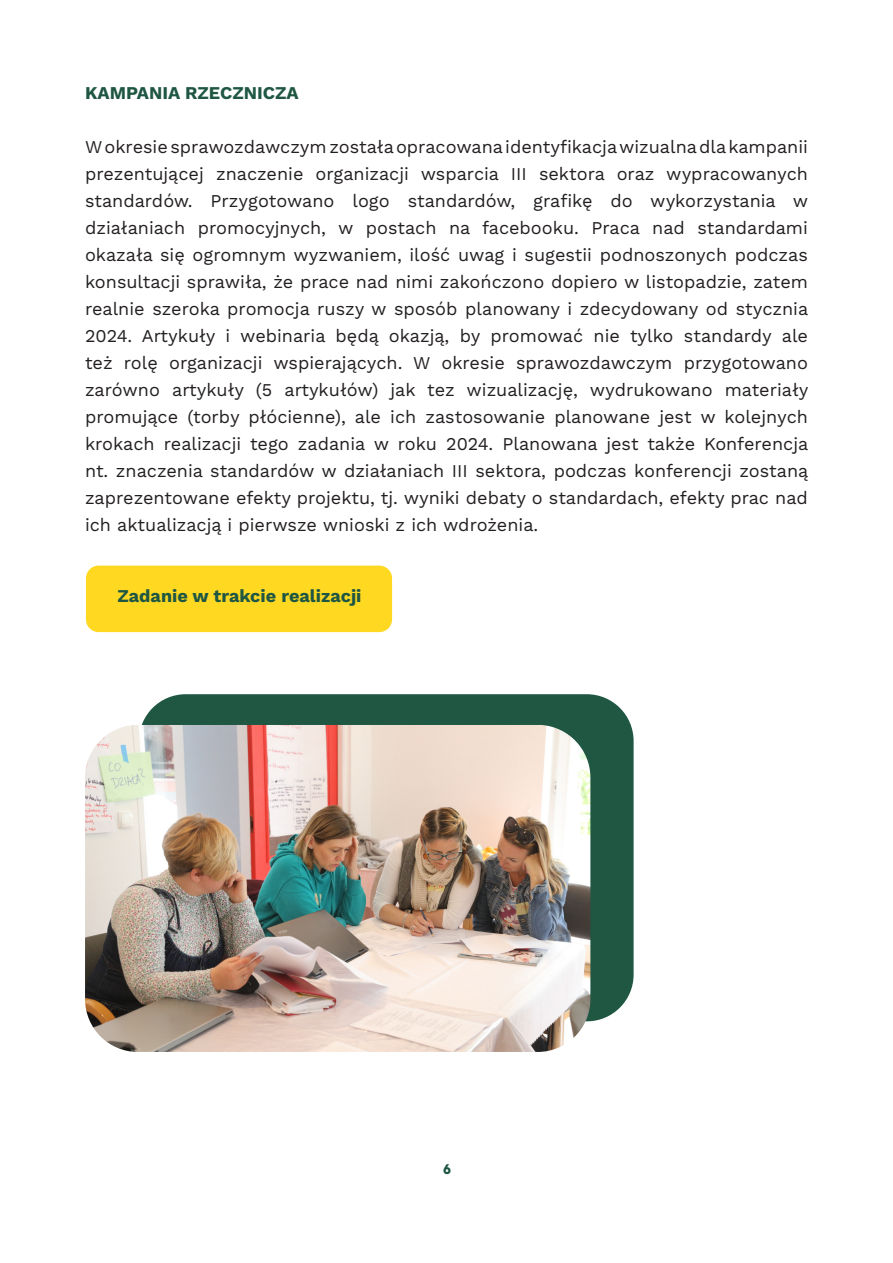
<style>
.page{position:relative;width:893px;height:1263px;background:#fff}
.page>*{position:absolute;margin:0;border:0;box-sizing:border-box;transform-origin:0 0}
.t1{font:18px/27px "Work Sans";color:#231f20;text-align:justify}
.t2{font:700 18px "Work Sans";color:#1f5743}
.t3{font:700 15px "All Round Gothic";color:#1f5743}
</style>
<div class="page">
<div style="left:139px;top:694px;width:495px;height:327px;background:#1f5743;border-radius:47px"></div>
<div style="left:86px;top:566px;width:306px;height:66px;background:#ffd921;border-radius:13px"></div>
<img style="left:85px;top:725px;width:505px;height:327px">
<p class="t2" style="left:85px;top:82px;width:215px">KAMPANIA RZECZNICZA</p>
<p class="t1" style="left:85px;top:134px;width:725px">W okresie sprawozdawczym została opracowana identyfikacja wizualna dla kampanii prezentującej znaczenie organizacji wsparcia III sektora oraz wypracowanych standardów. Przygotowano logo standardów, grafikę do wykorzystania w działaniach promocyjnych, w postach na facebooku. Praca nad standardami okazała się ogromnym wyzwaniem, ilość uwag i sugestii podnoszonych podczas konsultacji sprawiła, że prace nad nimi zakończono dopiero w listopadzie, zatem realnie szeroka promocja ruszy w sposób planowany i zdecydowany od stycznia 2024. Artykuły i webinaria będą okazją, by promować nie tylko standardy ale też rolę organizacji wspierających. W okresie sprawozdawczym przygotowano zarówno artykuły (5 artykułów) jak tez wizualizację, wydrukowano materiały promujące (torby płócienne), ale ich zastosowanie planowane jest w kolejnych krokach realizacji tego zadania w roku 2024. Planowana jest także Konferencja nt. znaczenia standardów w działaniach III sektora, podczas konferencji zostaną zaprezentowane efekty projektu, tj. wyniki debaty o standardach, efekty prac nad ich aktualizacją i pierwsze wnioski z ich wdrożenia.</p>
<p class="t2" style="left:117px;top:585px;width:246px">Zadanie w trakcie realizacji</p>
<p class="t3" style="left:443px;top:1160px;width:9px">6</p>
</div>
